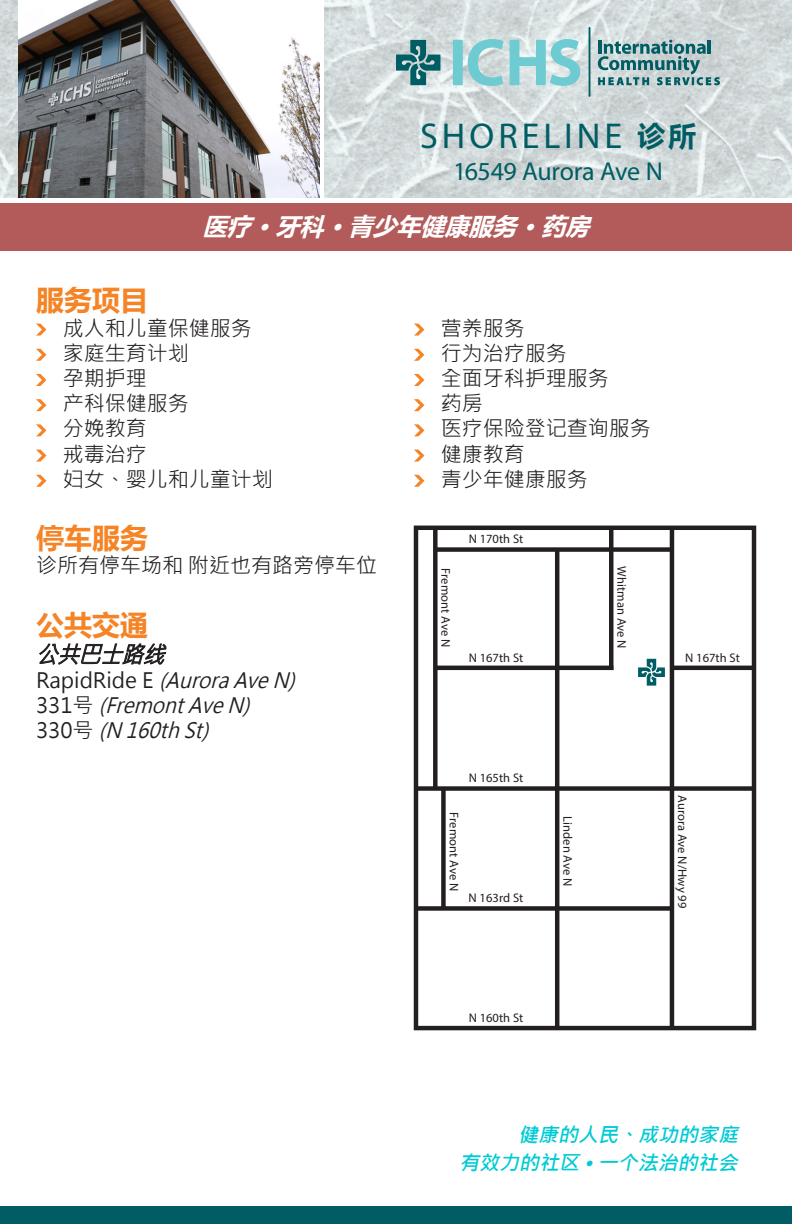
<style>
.page{position:relative;width:792px;height:1224px;background:#fff}
.page>*{position:absolute;margin:0;border:0;box-sizing:border-box;transform-origin:0 0}
.Clinic_name_English{font:36px "Myriad Pro";letter-spacing:.11em;color:#005d63}
.t1{font:700 28px "Microsoft Ya Hei";color:#f58427}
.Address{font:26px "Myriad Pro";letter-spacing:-.02em;color:#005d63}
.Specialty{font:italic 700 24px "Microsoft Ya Hei";color:#fff}
.Subhead{font:italic 23px "Microsoft Jheng Hei";color:#231f20;scale:.93 1}
.Bullet_list{font:21px "Microsoft Jheng Hei";color:#231f20}
.Body{font:italic 21px "Microsoft Jheng Hei";color:#231f20;scale:.93 1}
.Body_space2{font:21px "Microsoft Jheng Hei";color:#231f20}
.Vision{font:italic 700 20px "Microsoft Jheng Hei";color:#00cad4}
.t2{font:12.6px "Myriad Pro";letter-spacing:.005em;color:#231f20}
.s1{font-family:"Microsoft Ya Hei";font-weight:700;font-size:28px}
.s2{font-style:normal}
</style>
<div class="page">
<div style="left:0;top:1206px;width:792px;height:18px;background:#005d63"></div>
<svg style="left:324px;top:0;width:468px;height:198px;fill:#d3dadb"></svg>
<svg style="left:453px;top:39px;width:51px;height:47px"></svg>
<svg style="left:510px;top:39px;width:70px;height:47px"></svg>
<svg style="left:598px;top:40px;width:122px;height:45px"></svg>
<hr style="left:589px;top:27px;width:1px;height:70px;background:#005d63">
<svg style="left:396px;top:40px;width:44px;height:45px"></svg>
<img style="left:18px;top:0;width:301px;height:198px">
<svg style="left:0;top:0;width:18px;height:198px;fill:#d2d9d9"></svg>
<div style="left:0;top:203px;width:792px;height:47px;background:#b25b5a"></div>
<svg style="left:36px;top:324px;width:10px;height:12px"></svg>
<svg style="left:36px;top:349px;width:10px;height:12px"></svg>
<svg style="left:36px;top:374px;width:10px;height:12px"></svg>
<svg style="left:36px;top:399px;width:10px;height:12px"></svg>
<svg style="left:36px;top:424px;width:10px;height:12px"></svg>
<svg style="left:36px;top:450px;width:10px;height:12px"></svg>
<svg style="left:36px;top:475px;width:10px;height:12px"></svg>
<div style="left:414px;top:526px;width:342px;height:504px;border:4px solid #231f20"></div>
<hr style="left:670px;top:528px;width:4px;height:500px;background:#231f20">
<div style="left:416px;top:786px;width:338px;height:5px;background:#231f20"></div>
<div style="left:416px;top:906px;width:256px;height:5px;background:#231f20"></div>
<div style="left:435px;top:547px;width:237px;height:5px;background:#231f20"></div>
<hr style="left:555px;top:550px;width:4px;height:478px;background:#231f20">
<div style="left:433px;top:528px;width:5px;height:261px;background:#231f20"></div>
<div style="left:441px;top:789px;width:5px;height:119px;background:#231f20"></div>
<hr style="left:672px;top:666px;width:82px;height:4px;background:#231f20">
<hr style="left:435px;top:666px;width:178px;height:4px;background:#231f20">
<hr style="left:609px;top:528px;width:4px;height:142px;background:#231f20">
<svg style="left:638px;top:659px;width:27px;height:27px"></svg>
<svg style="left:414px;top:324px;width:10px;height:12px"></svg>
<svg style="left:414px;top:349px;width:10px;height:12px"></svg>
<svg style="left:414px;top:374px;width:10px;height:12px"></svg>
<svg style="left:414px;top:399px;width:10px;height:12px"></svg>
<svg style="left:414px;top:424px;width:10px;height:12px"></svg>
<svg style="left:414px;top:450px;width:10px;height:12px"></svg>
<svg style="left:414px;top:475px;width:10px;height:12px"></svg>
<svg style="left:39px;top:644px;width:127px;height:21px"></svg>
<p class="Clinic_name_English" style="left:420px;top:114px;width:277px">SHORELINE <span class="s1">诊所</span></p>
<p class="Address" style="left:453px;top:155px;width:211px">16549 Aurora Ave N</p>
<p class="Specialty" style="left:203px;top:210px;width:397px">医疗 •牙科 •青少年健康服务 •药房</p>
<p class="t1" style="left:36px;top:281px;width:113px">服务项目</p>
<p class="Bullet_list" style="left:63px;top:315px;width:190px">成人和儿童保健服务</p>
<p class="Bullet_list" style="left:63px;top:340px;width:127px">家庭生育计划</p>
<p class="Bullet_list" style="left:63px;top:365px;width:85px">孕期护理</p>
<p class="Bullet_list" style="left:63px;top:390px;width:127px">产科保健服务</p>
<p class="Bullet_list" style="left:63px;top:416px;width:85px">分娩教育</p>
<p class="Bullet_list" style="left:63px;top:441px;width:85px">戒毒治疗</p>
<p class="Bullet_list" style="left:63px;top:466px;width:211px">妇女、婴儿和儿童计划</p>
<p class="t1" style="left:36px;top:518px;width:113px">停车服务</p>
<p class="Body_space2" style="left:36px;top:552px;width:343px">诊所有停车场和 附近也有路旁停车位</p>
<p class="t1" style="left:36px;top:606px;width:113px">公共交通</p>
<p class="Subhead" style="left:36px;top:640px;width:148px">公共巴士路线</p>
<p class="Body" style="left:36px;top:667px;width:287px"><span class="s2">R a p i d R i d e E</span> (AuroraAveN)</p>
<p class="Body" style="left:36px;top:692px;width:238px"><span class="s2">3 3 1 号</span> (FremontAveN)</p>
<p class="Body" style="left:36px;top:718px;width:194px"><span class="s2">3 3 0 号</span> (N 160thSt)</p>
<p class="Bullet_list" style="left:441px;top:315px;width:86px">营养服务</p>
<p class="Bullet_list" style="left:441px;top:340px;width:128px">行为治疗服务</p>
<p class="Bullet_list" style="left:441px;top:365px;width:170px">全面牙科护理服务</p>
<p class="Bullet_list" style="left:441px;top:390px;width:43px">药房</p>
<p class="Bullet_list" style="left:441px;top:416px;width:212px">医疗保险登记查询服务</p>
<p class="Bullet_list" style="left:441px;top:441px;width:86px">健康教育</p>
<p class="Bullet_list" style="left:441px;top:466px;width:149px">青少年健康服务</p>
<p class="t2" style="left:469px;top:531px;width:56px">N 170th St</p>
<p class="t2" style="left:454px;top:568px;width:81px;rotate:90deg">Fremont Ave N</p>
<p class="t2" style="left:630px;top:566px;width:84px;rotate:90deg">Whitman Ave N</p>
<p class="t2" style="left:469px;top:650px;width:56px">N 167th St</p>
<p class="t2" style="left:685px;top:650px;width:56px">N 167th St</p>
<p class="t2" style="left:469px;top:770px;width:56px">N 165th St</p>
<p class="t2" style="left:462px;top:812px;width:81px;rotate:90deg">Fremont Ave N</p>
<p class="t2" style="left:469px;top:890px;width:56px">N 163rd St</p>
<p class="t2" style="left:576px;top:816px;width:72px;rotate:90deg">Linden Ave N</p>
<p class="t2" style="left:469px;top:1010px;width:56px">N 160th St</p>
<p class="t2" style="left:690px;top:795px;width:115px;rotate:90deg">Aurora Ave N/Hwy 99</p>
<p class="Vision" style="left:518px;top:1122px;width:226px">健康的人民、成功的家庭</p>
<p class="Vision" style="left:459px;top:1150px;width:285px">有效力的社区 •一个法治的社会</p>
</div>
